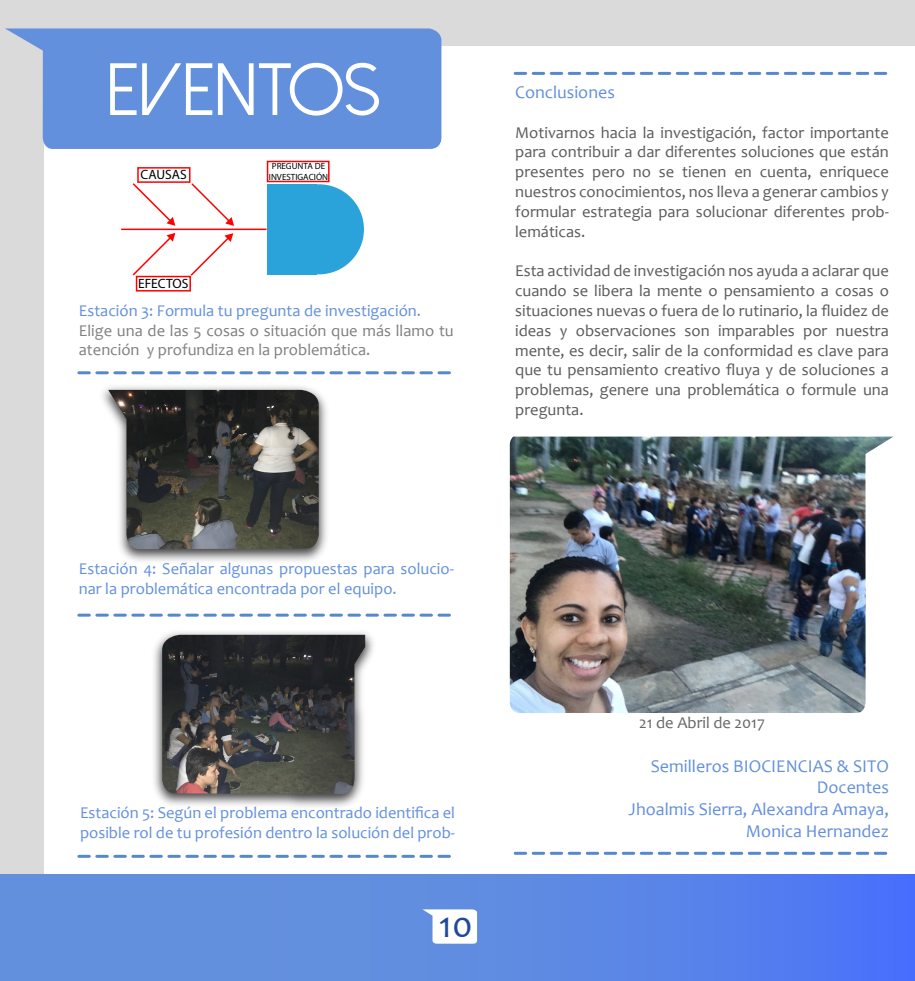
<style>
.page{position:relative;width:915px;height:981px;background:#fff}
.page>*{position:absolute;margin:0;border:0;box-sizing:border-box;transform-origin:0 0}
.t1{font:73.8px "Dolce Vita";letter-spacing:.02em;color:#fff}
.t2{font:37.5px "Candara";color:#1f499b}
.t3{font:18px/21.6px "Candara";color:#6390dd;text-align:right}
.t4{font:16.5px/19.8px "Candara";color:#5b5b5b;text-align:justify}
.t5{font:16.5px/19.8px "Candara";color:#6390dd}
.t6{font:16.5px/19.8px "Candara";color:#808080}
.t7{font:16.5px "Candara";color:#666}
.t8{font:13.5px "Myriad Pro";color:#000}
.t9{font:9px/10.8px "Myriad Pro";color:#000;text-align:center}
</style>
<div class="page">
<div style="left:0;top:0;width:915px;height:978px;background:#dadada"></div>
<div style="left:44px;top:46px;width:871px;height:908px;background:#fff"></div>
<div style="left:0;top:874px;width:915px;height:106px;background:linear-gradient(to right,#6997d6,#5079f3)"></div>
<svg style="left:422px;top:909px;width:55px;height:34px"></svg>
<svg style="left:79px;top:613px;width:372px;height:3px"></svg>
<img style="left:510px;top:436px;width:383px;height:276px">
<svg style="left:79px;top:854px;width:372px;height:3px"></svg>
<svg style="left:5px;top:28px;width:436px;height:121px;background:#6d96dc"></svg>
<img style="left:78px;top:371px;width:272px;height:190px">
<img style="left:108px;top:390px;width:211px;height:159px">
<img style="left:154px;top:632px;width:219px;height:175px">
<img style="left:162px;top:634px;width:203px;height:160px">
<svg style="left:515px;top:72px;width:373px;height:3px"></svg>
<svg style="left:515px;top:851px;width:373px;height:3px"></svg>
<svg style="left:79px;top:371px;width:372px;height:3px"></svg>
<div style="left:137px;top:167px;width:53px;height:16px;border:2px solid #f00"></div>
<div style="left:136px;top:276px;width:55px;height:15px;border:2px solid #f00"></div>
<div style="left:267px;top:161px;width:62px;height:21px;border:2px solid #f00"></div>
<div style="left:267px;top:184px;width:49px;height:90px;background:#29a3da"></div>
<div style="left:274px;top:184px;width:90px;height:90px;background:#29a3da;border-radius:50%"></div>
<hr style="left:121px;top:228px;width:146px;height:2px;background:#f00">
<svg style="left:132px;top:181px;width:44px;height:45px"></svg>
<svg style="left:132px;top:233px;width:44px;height:44px"></svg>
<svg style="left:189px;top:182px;width:46px;height:95px"></svg>
<h1 class="t1" style="left:107px;top:53px;width:274px">EVENTOS</h1>
<p class="t8" style="left:141px;top:167px;width:48px">CAUSAS</p>
<p class="t8" style="left:138px;top:275px;width:52px">EFECTOS</p>
<p class="t9" style="left:269px;top:161px;width:61px">PREGUNTA DE<br>INVESTIGACIÓN</p>
<p class="t5" style="left:79px;top:300px;width:344px">Estación 3: Formula tu pregunta de investigación.</p>
<p class="t6" style="left:79px;top:320px;width:376px">Elige una de las 5 cosas o situación que más llamo tu atención y profundiza en la problemática.</p>
<p class="t3" style="left:515px;top:81px;width:101px">Conclusiones</p>
<p class="t4" style="left:515px;top:122px;width:375px">Motivarnos hacia la investigación, factor importante para contribuir a dar diferentes soluciones que están presentes pero no se tienen en cuenta, enriquece nuestros conocimientos, nos lleva a generar cambios y formular estrategia para solucionar diferentes prob&shy;lemáticas.</p>
<p class="t4" style="left:515px;top:261px;width:375px">Esta actividad de investigación nos ayuda a aclarar que cuando se libera la mente o pensamiento a cosas o situaciones nuevas o fuera de lo rutinario, la fluidez de ideas y observaciones son imparables por nuestra mente, es decir, salir de la conformidad es clave para que tu pensamiento creativo fluya y de soluciones a problemas, genere una problemática o formule una pregunta.</p>
<p class="t5" style="left:79px;top:558px;width:376px">Estación 4: Señalar algunas propuestas para solucio&shy;nar la problemática encontrada por el equipo.</p>
<p class="t5" style="left:80px;top:802px;width:376px">Estación 5: Según el problema encontrado identifica el posible rol de tu profesión dentro la solución del prob-</p>
<h2 class="t2" style="left:439px;top:901px;width:35px">10</h2>
<p class="t7" style="left:639px;top:712px;width:127px">21 de Abril de 2017</p>
<p class="t3" style="left:628px;top:754px;width:262px">Semilleros BIOCIENCIAS &amp; SITO<br>Docentes<br>Jhoalmis Sierra, Alexandra Amaya,<br>Monica Hernandez</p>
</div>
